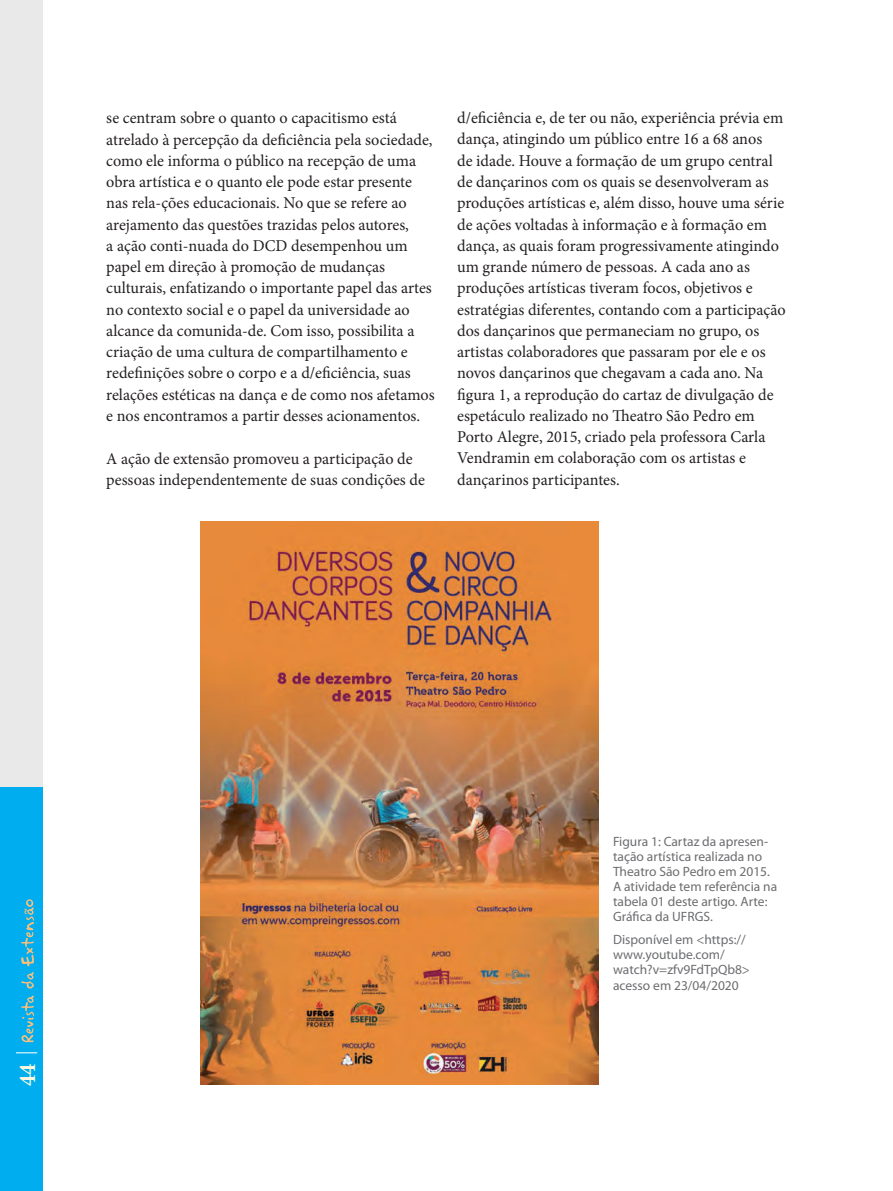
<style>
.page{position:relative;width:893px;height:1191px;background:#fff}
.page>*{position:absolute;margin:0;border:0;box-sizing:border-box;transform-origin:0 0}
.t1{font:700 condensed 24px "Minion Pro";color:#fef8dd}
.Paragrafo_inicial_se{font:16.5px/21.3px "Minion Pro";color:#231f20}
.Paragrafo_inicial_se-2{font:13.5px/15px "Myriad Pro";color:#6c6d70}
</style>
<div class="page">
<div style="left:0;top:0;width:43px;height:1191px;background:#e9e9e9"></div>
<div style="left:0;top:787px;width:43px;height:404px;background:#00aeef"></div>
<img style="left:201px;top:521px;width:398px;height:563px">
<svg style="left:16px;top:1052px;width:21px;height:1px"></svg>
<svg style="left:21px;top:995px;width:13px;height:47px"></svg>
<svg style="left:21px;top:899px;width:13px;height:89px"></svg>
<p class="Paragrafo_inicial_se" style="left:106px;top:107px;width:330px">se centram sobre o quanto o capacitismo está atrelado à percepção da deficiência pela sociedade, como ele informa o público na recepção de uma obra artística e o quanto ele pode estar presente nas rela-ções educacionais. No que se refere ao arejamento das questões trazidas pelos autores,<br>a ação conti-nuada do DCD desempenhou um papel em direção à promoção de mudanças culturais, enfatizando o importante papel das artes no contexto social e o papel da universidade ao alcance da comunida-de. Com isso, possibilita a criação de uma cultura de compartilhamento e redefinições sobre o corpo e a d/eficiência, suas relações estéticas na dança e de como nos afetamos e nos encontramos a partir desses acionamentos.</p>
<p class="Paragrafo_inicial_se" style="left:106px;top:448px;width:320px">A ação de extensão promoveu a participação de pessoas independentemente de suas condições de</p>
<p class="Paragrafo_inicial_se" style="left:457px;top:107px;width:330px">d/eficiência e, de ter ou não, experiência prévia em dança, atingindo um público entre 16 a 68 anos<br>de idade. Houve a formação de um grupo central de dançarinos com os quais se desenvolveram as produções artísticas e, além disso, houve uma série de ações voltadas à informação e à formação em dança, as quais foram progressivamente atingindo um grande número de pessoas. A cada ano as produções artísticas tiveram focos, objetivos e estratégias diferentes, contando com a participação dos dançarinos que permaneciam no grupo, os artistas colaboradores que passaram por ele e os novos dançarinos que chegavam a cada ano. Na figura 1, a reprodução do cartaz de divulgação de espetáculo realizado no Theatro São Pedro em Porto Alegre, 2015, criado pela professora Carla Vendramin em colaboração com os artistas e dançarinos participantes.</p>
<h1 class="t1" style="left:11px;top:1085px;width:24px;rotate:-90deg">44</h1>
<p class="Paragrafo_inicial_se-2" style="left:613px;top:833px;width:166px">Figura 1: Cartaz da apresen&shy;tação artística realizada no<br>Theatro São Pedro em 2015.<br>A atividade tem referência na tabela 01 deste artigo. Arte:<br>Gráfica da UFRGS.</p>
<p class="Paragrafo_inicial_se-2" style="left:613px;top:932px;width:138px">Disponível em &lt;https:// www.youtube.com/ watch?v=zfv9FdTpQb8&gt; acesso em 23/04/2020</p>
</div>
